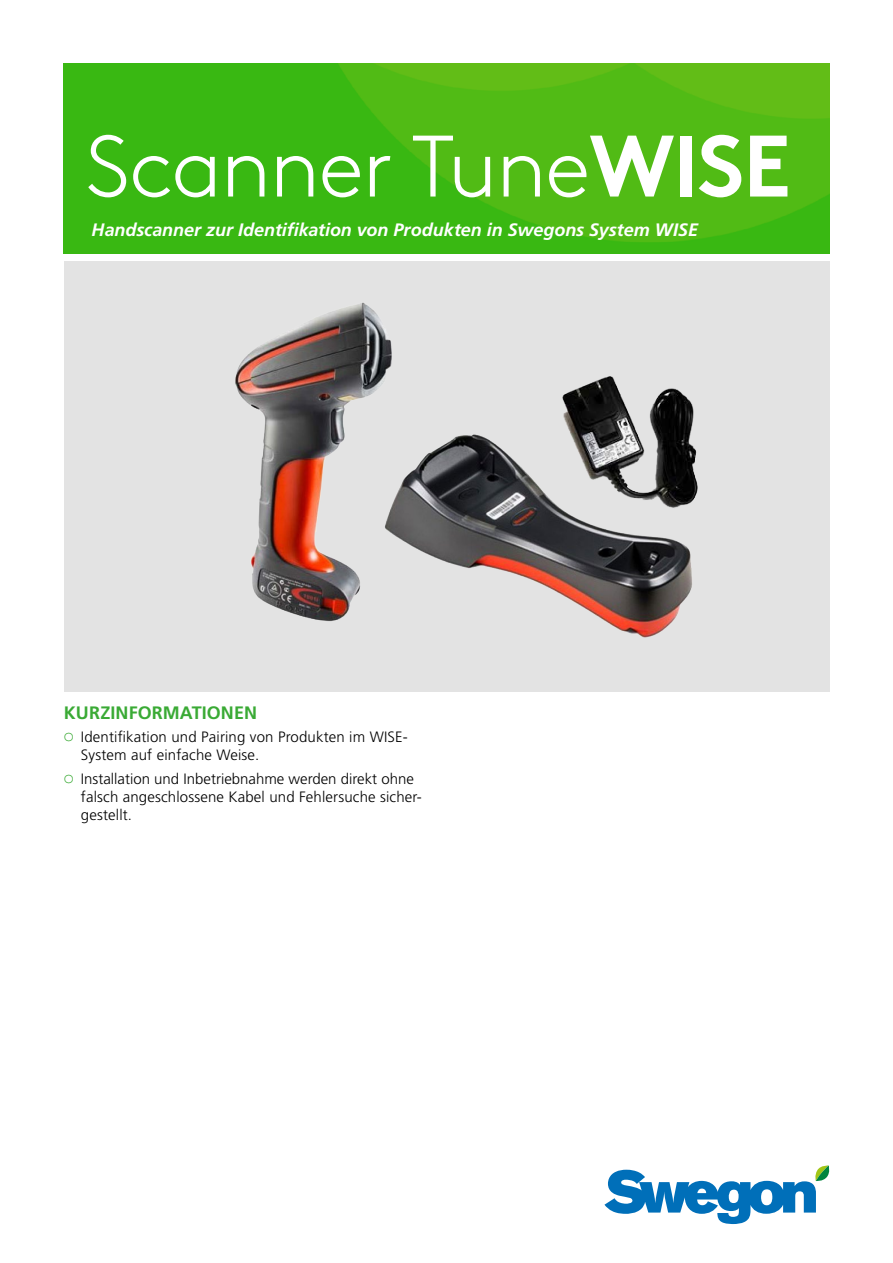
<style>
.page{position:relative;width:893px;height:1263px;background:#fff}
.page>*{position:absolute;margin:0;border:0;box-sizing:border-box;transform-origin:0 0}
.t1{font:300 87px "Swegon Brown";letter-spacing:-.015em;color:#fff}
.t2{font:italic 700 18px "Frutiger";letter-spacing:-.005em;color:#fff}
.t3{font:700 18px "Frutiger";letter-spacing:.005em;color:#3aaa35}
.t4{font:300 15px/18px "Frutiger CE";letter-spacing:.01em;color:#000}
.s1{font-weight:700}
.s2{font-family:"Nimbus Rom D";font-weight:400;color:#3aaa35}
</style>
<div class="page">
<svg style="left:604px;top:1165px;width:226px;height:59px"></svg>
<img style="left:64px;top:64px;width:765px;height:189px">
<div style="left:64px;top:261px;width:765px;height:430px;background:#e3e3e3"></div>
<img style="left:235px;top:302px;width:157px;height:319px">
<img style="left:369px;top:411px;width:323px;height:227px">
<img style="left:561px;top:376px;width:137px;height:132px">
<h1 class="t1" style="left:85px;top:102px;width:707px">Scanner Tune<span class="s1">WISE</span></h1>
<p class="t2" style="left:92px;top:219px;width:608px">Handscanner zur Identifikation von Produkten in Swegons System WISE</p>
<p class="t3" style="left:64px;top:702px;width:195px">KURZINFORMATIONEN</p>
<p class="t4" style="left:81px;top:727px;width:328px;text-indent:-17px"><span class="s2">○</span> Identifikation und Pairing von Produkten im WISE-<br>System auf einfache Weise.</p>
<p class="t4" style="left:81px;top:770px;width:342px;text-indent:-17px"><span class="s2">○</span> Installation und Inbetriebnahme werden direkt ohne falsch angeschlossene Kabel und Fehlersuche sicher&shy;gestellt.</p>
</div>
